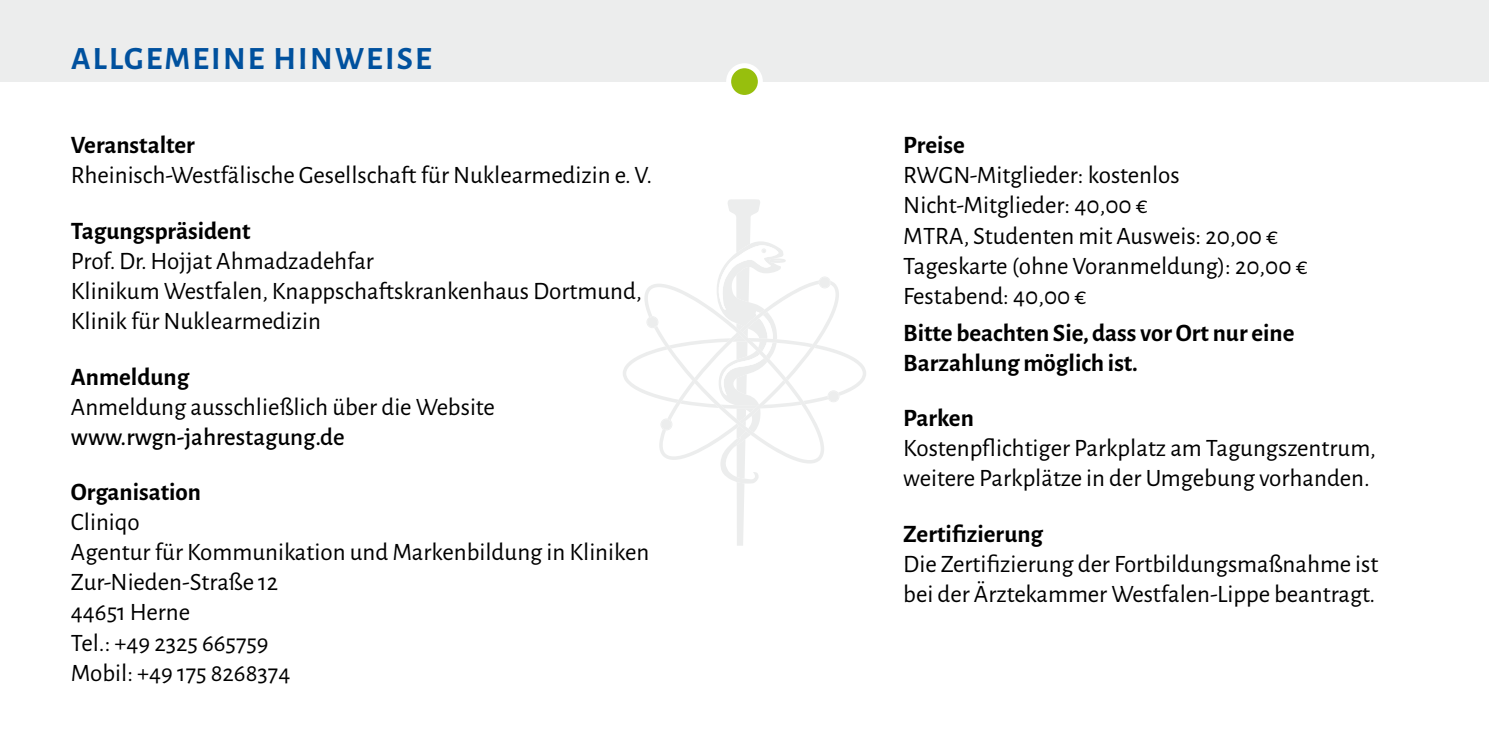
<style>
.page{position:relative;width:1489px;height:745px;background:#fff}
.page>*{position:absolute;margin:0;border:0;box-sizing:border-box;transform-origin:0 0}
.t1{font:700 32.5px "Alegreya Sans";color:#00519e}
.t2{font:25px/30px "Alegreya Sans";color:#000}
.t3{font:700 25px/30px "Alegreya Sans";color:#000}
.t4{font:500 25px "Alegreya Sans";color:#000}
</style>
<div class="page">
<svg style="left:623px;top:199px;width:243px;height:346px"></svg>
<div style="left:0;top:0;width:1488px;height:81px;background:#eceded"></div>
<div style="left:728px;top:66px;width:32px;height:31px;background:#97bf0d;border-radius:50%"></div>
<div style="left:726px;top:63px;width:36px;height:37px;border:5px solid #fff;border-radius:50%"></div>
<h1 class="t1" style="left:71px;top:34px;width:42px">Allgemeine</h1>
<h1 class="t1" style="left:273px;top:34px;width:44px">Hinwei</h1>
<h1 class="t1" style="left:397px;top:34px;width:33px">se</h1>
<p class="t3" style="left:71px;top:128px;width:125px">Veranstalter</p>
<p class="t2" style="left:71px;top:159px;width:583px">Rheinisch-Westfälische Gesellschaft für Nuklearmedizin e. V.</p>
<p class="t3" style="left:71px;top:214px;width:181px">Tagungspräsident</p>
<p class="t2" style="left:71px;top:245px;width:572px">Prof. Dr. Hojjat Ahmadzadehfar<br>Klinikum Westfalen, Knappschaftskrankenhaus Dortmund,<br>Klinik für Nuklearmedizin</p>
<p class="t3" style="left:71px;top:359px;width:120px">Anmeldung</p>
<p class="t2" style="left:71px;top:390px;width:425px">Anmeldung ausschließlich über die Website</p>
<p class="t4" style="left:71px;top:419px;width:275px">www.rwgn-jahrestagung.de</p>
<p class="t3" style="left:71px;top:475px;width:132px">Organisation</p>
<p class="t2" style="left:71px;top:506px;width:580px">Cliniqo<br>Agentur für Kommunikation und Markenbildung in Kliniken<br>Zur-Nieden-Straße 12<br>44651 Herne<br>Tel.: +49 2325 665759<br>Mobil: +49 175 8268374</p>
<p class="t3" style="left:903px;top:128px;width:63px">Preise</p>
<p class="t2" style="left:903px;top:159px;width:406px">RWGN-Mitglieder: kostenlos<br>Nicht-Mitglieder: 40,00 €<br>MTRA, Studenten mit Ausweis: 20,00 €<br>Tageskarte (ohne Voranmeldung): 20,00 €<br>Festabend: 40,00 €</p>
<p class="t3" style="left:903px;top:316px;width:392px">Bitte beachten Sie, dass vor Ort nur eine<br>Barzahlung möglich ist.</p>
<p class="t3" style="left:903px;top:401px;width:72px">Parken</p>
<p class="t2" style="left:903px;top:432px;width:474px">Kostenpflichtiger Parkplatz am Tagungszentrum, weitere Parkplätze in der Umgebung vorhanden.</p>
<p class="t3" style="left:903px;top:517px;width:141px">Zertifizierung</p>
<p class="t2" style="left:903px;top:547px;width:476px">Die Zertifizierung der Fortbildungsmaßnahme ist bei der Ärztekammer Westfalen-Lippe beantragt.</p>
</div>
